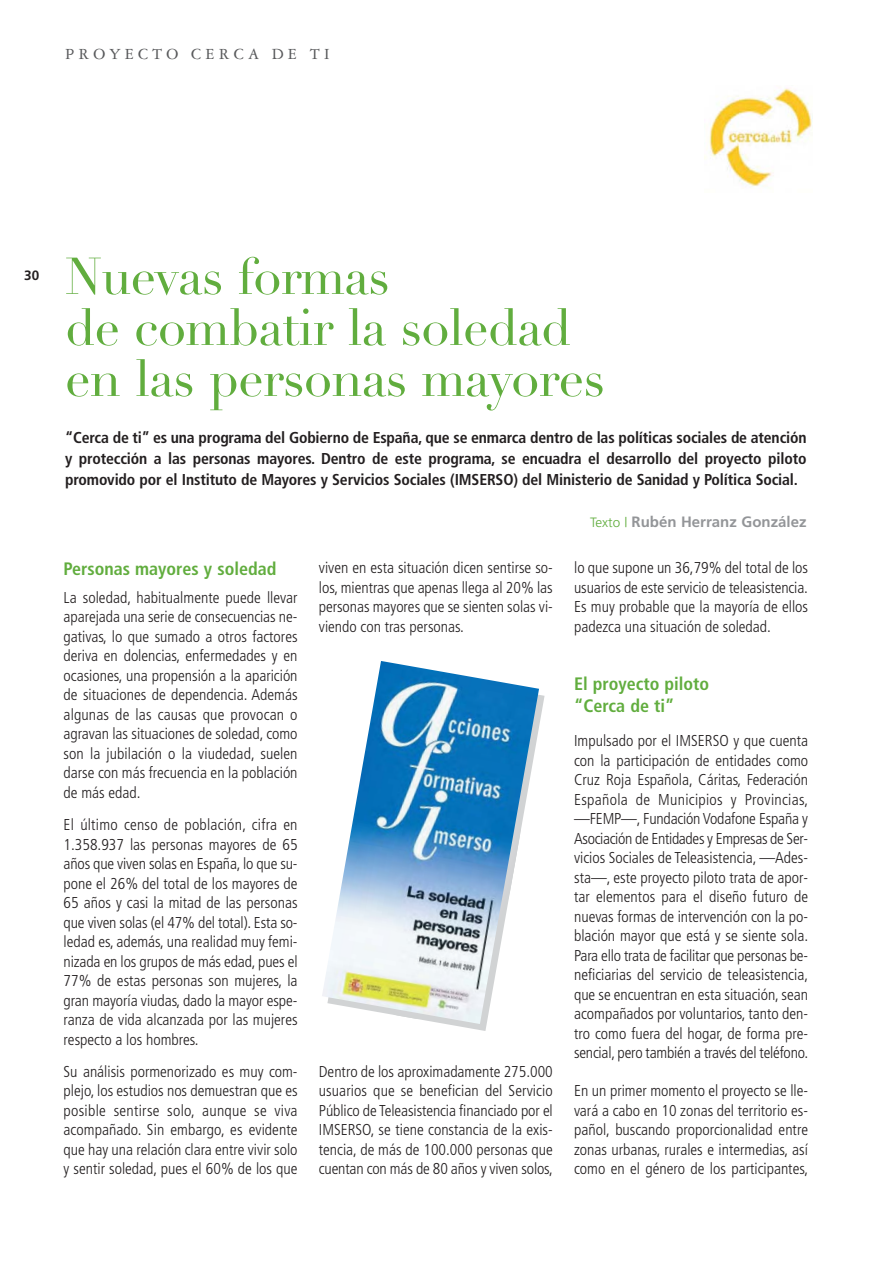
<style>
.page{position:relative;width:893px;height:1263px;background:#fff}
.page>*{position:absolute;margin:0;border:0;box-sizing:border-box;transform-origin:0 0}
.t1{font:51px/51px "Didot LH";letter-spacing:-.015em;color:#61ad3e}
.t2{font:700 condensed 18px/22.5px "Frutiger";color:#61ad3e}
.t3{font:16.5px "Garamond Three";letter-spacing:.25em;color:#58595b}
.t4{font:300 condensed 15.75px/19.5px "Frutiger";color:#231f20;text-align:justify}
.t5{font:700 condensed 15.75px/21px "Frutiger";letter-spacing:-.01em;color:#231f20;text-align:justify}
.t6{font:700 15px "Frutiger";color:#939598}
.t7{font:700 13.5px "Frutiger";color:#231f20}
.s1{font-weight:300;font-size:13.5px;color:#61ad3e}
</style>
<div class="page">
<img style="left:322px;top:661px;width:217px;height:363px">
<img style="left:704px;top:88px;width:108px;height:99px">
<p class="t3" style="left:65px;top:48px;width:266px">PROYECTO CERCA DE TI</p>
<p class="t7" style="left:24px;top:270px;width:17px">30</p>
<h1 class="t1" style="left:65px;top:256px;width:541px">Nuevas formas<br>de combatir la soledad en las personas mayores</h1>
<p class="t5" style="left:65px;top:428px;width:743px">“Cerca de ti” es una programa del Gobierno de España, que se enmarca dentro de las políticas sociales de atención y protección a las personas mayores. Dentro de este programa, se encuadra el desarrollo del proyecto piloto promovido por el Instituto de Mayores y Servicios Sociales (IMSERSO) del Ministerio de Sanidad y Política Social.</p>
<p class="t6" style="left:590px;top:516px;width:218px"><span class="s1">Texto |</span> Rubén Herranz González</p>
<p class="t2" style="left:64px;top:559px;width:214px">Personas mayores y soledad</p>
<p class="t4" style="left:64px;top:589px;width:235px">La soledad, habitualmente puede llevar aparejada una serie de consecuencias ne&shy;gativas, lo que sumado a otros factores deriva en dolencias, enfermedades y en ocasiones, una propensión a la aparición de situaciones de dependencia. Además algunas de las causas que provocan o agravan las situaciones de soledad, como son la jubilación o la viudedad, suelen darse con más frecuencia en la población de más edad.</p>
<p class="t4" style="left:64px;top:816px;width:235px">El último censo de población, cifra en 1.358.937 las personas mayores de 65 años que viven solas en España, lo que su&shy;pone el 26% del total de los mayores de 65 años y casi la mitad de las personas que viven solas (el 47% del total). Esta so&shy;ledad es, además, una realidad muy femi&shy;nizada en los grupos de más edad, pues el 77% de estas personas son mujeres, la gran mayoría viudas, dado la mayor espe&shy;ranza de vida alcanzada por las mujeres respecto a los hombres.</p>
<p class="t4" style="left:64px;top:1063px;width:235px">Su análisis pormenorizado es muy com&shy;plejo, los estudios nos demuestran que es posible sentirse solo, aunque se viva acompañado. Sin embargo, es evidente que hay una relación clara entre vivir solo y sentir soledad, pues el 60% de los que</p>
<p class="t4" style="left:574px;top:559px;width:235px">lo que supone un 36,79% del total de los usuarios de este servicio de teleasistencia.<br>Es muy probable que la mayoría de ellos padezca una situación de soledad.</p>
<p class="t4" style="left:319px;top:559px;width:235px">viven en esta situación dicen sentirse so&shy;los, mientras que apenas llega al 20% las personas mayores que se sienten solas vi&shy;viendo con tras personas.</p>
<p class="t2" style="left:574px;top:674px;width:137px">El proyecto piloto “Cerca de ti”</p>
<p class="t4" style="left:574px;top:732px;width:235px">Impulsado por el IMSERSO y que cuenta con la participación de entidades como Cruz Roja Española, Cáritas, Federación Española de Municipios y Provincias, —FEMP—, Fundación Vodafone España y Asociación de Entidades y Empresas de Ser&shy;vicios Sociales de Teleasistencia, —Ades&shy;sta—, este proyecto piloto trata de apor&shy;tar elementos para el diseño futuro de nuevas formas de intervención con la po&shy;blación mayor que está y se siente sola.<br>Para ello trata de facilitar que personas be&shy;neficiarias del servicio de teleasistencia, que se encuentran en esta situación, sean acompañados por voluntarios, tanto den&shy;tro como fuera del hogar, de forma pre&shy;sencial, pero también a través del teléfono.</p>
<p class="t4" style="left:574px;top:1083px;width:235px">En un primer momento el proyecto se lle&shy;vará a cabo en 10 zonas del territorio es&shy;pañol, buscando proporcionalidad entre zonas urbanas, rurales e intermedias, así como en el género de los participantes,</p>
<p class="t4" style="left:319px;top:1063px;width:235px">Dentro de los aproximadamente 275.000 usuarios que se benefician del Servicio Público de Teleasistencia financiado por el IMSERSO, se tiene constancia de la exis&shy;tencia, de más de 100.000 personas que cuentan con más de 80 años y viven solos,</p>
</div>
